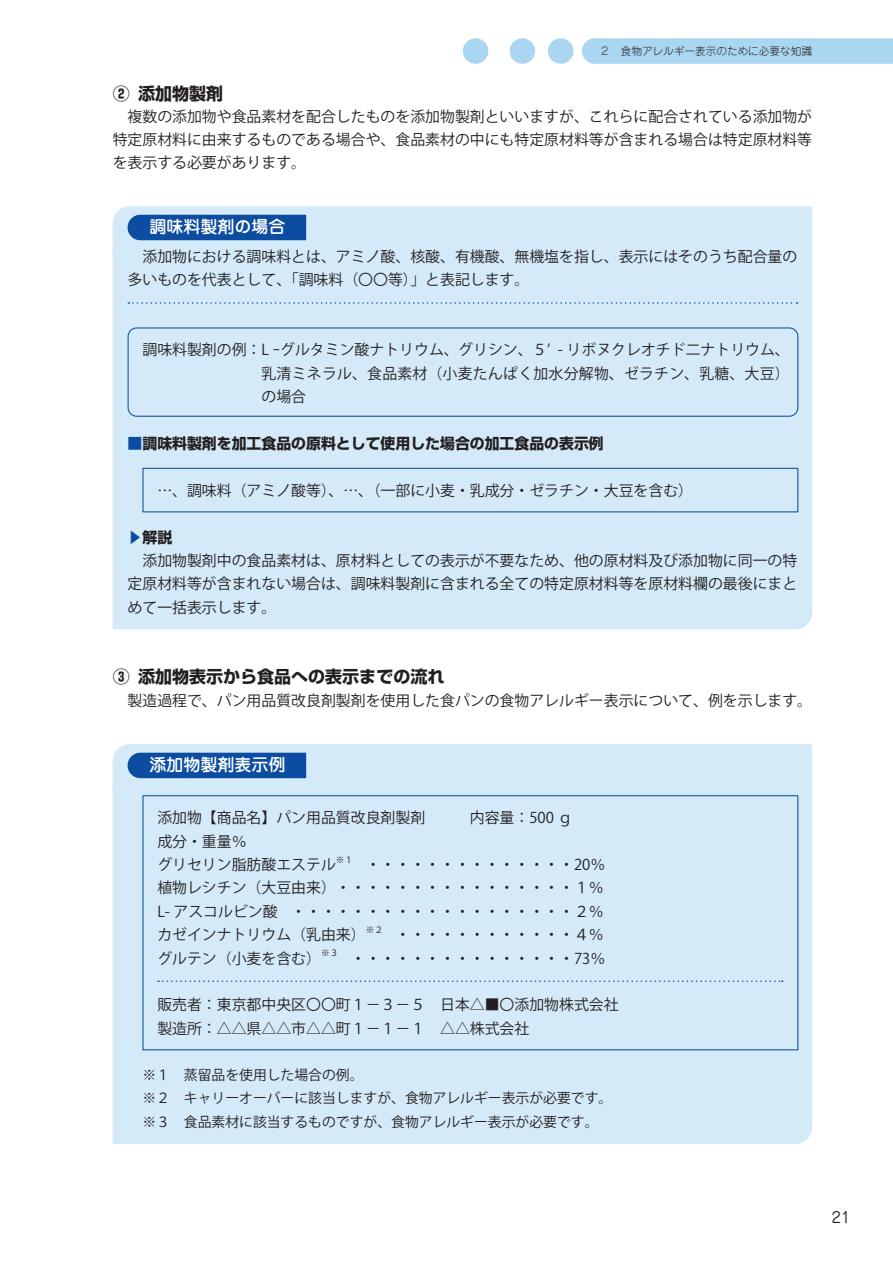
<style>
.page{position:relative;width:893px;height:1263px;background:#fff}
.page>*{position:absolute;margin:0;border:0;box-sizing:border-box;transform-origin:0 0}
.t1{font:700 16.95px "Shin Go Pro";color:#231f20}
.t2{font:500 16.95px "Jun 34 Pro";color:#fff}
.t3{font:14.85px/23.4px "Koz Go Pro";color:#231f20;text-align:justify}
.t4{font:700 14.85px "Shin Go Pro";color:#231f20}
.t5{font:14.85px "Jun 201 Pro";color:#231f20}
.t6{font:13.8px/23.4px "Koz Go Pro";color:#231f20}
.t7{font:300 10.65px "Jun 101 Pro";color:#231f20}
.t8{font:8.7px "Koz Go Pro";color:#231f20}
.s1{color:#0d4da1}
</style>
<div class="page">
<svg style="left:582px;top:38px;width:311px;height:26px;background:#acd7f2"></svg>
<div style="left:548px;top:38px;width:25px;height:26px;background:#aad6f2;border-radius:50%"></div>
<div style="left:510px;top:38px;width:25px;height:26px;background:#aad6f2;border-radius:50%"></div>
<div style="left:463px;top:38px;width:25px;height:26px;background:#aad6f2;border-radius:50%"></div>
<div style="left:113px;top:255px;width:699px;height:374px;background:#d4eaf8"></div>
<svg style="left:128px;top:302px;width:670px;height:2px"></svg>
<div style="left:113px;top:793px;width:699px;height:351px;background:#d4eaf8"></div>
<svg style="left:158px;top:980px;width:625px;height:2px"></svg>
<svg style="left:113px;top:206px;width:699px;height:49px;background:#bad5ec"></svg>
<div style="left:128px;top:327px;width:670px;height:90px;border:1px solid #0d4da1;border-radius:9px"></div>
<div style="left:142px;top:468px;width:656px;height:44px;border:1px solid #0d4da1"></div>
<svg style="left:113px;top:744px;width:699px;height:49px;background:#bad5ec"></svg>
<div style="left:142px;top:795px;width:656px;height:255px;border:1px solid #0d4da1"></div>
<p class="t7" style="left:599px;top:43px;width:214px">２　食物アレルギー表示のために必要な知識</p>
<p class="t1" style="left:113px;top:80px;width:112px">② 添加物製剤</p>
<p class="t3" style="left:113px;top:105px;width:701px;text-indent:15px">複数の添加物や食品素材を配合したものを添加物製剤といいますが、これらに配合されている添加物が特定原材料に由来するものである場合や、食品素材の中にも特定原材料等が含まれる場合は特定原材料等を表示する必要があります。</p>
<p class="t2" style="left:150px;top:213px;width:138px">調味料製剤の場合</p>
<p class="t3" style="left:128px;top:245px;width:671px;text-indent:15px">添加物における調味料とは、アミノ酸、核酸、有機酸、無機塩を指し、表示にはそのうち配合量の多いものを代表として、「調味料（〇〇等）」と表記します。</p>
<p class="t3" style="left:261px;top:339px;width:530px;text-indent:-119px">調味料製剤の例：L ｰグルタミン酸ナトリウム、グリシン、５’ - リボヌクレオチド二ナトリウム、乳清ミネラル、食品素材（小麦たんぱく加水分解物、ゼラチン、乳糖、大豆）の場合</p>
<p class="t4" style="left:128px;top:431px;width:478px"><span class="s1">■</span>調味料製剤を加工食品の原料として使用した場合の加工食品の表示例</p>
<p class="t3" style="left:157px;top:479px;width:537px">…、調味料（アミノ酸等）、…、（一部に小麦・乳成分・ゼラチン・大豆を含む）</p>
<p class="t4" style="left:128px;top:525px;width:46px"><span class="s1">▶</span>解説</p>
<p class="t3" style="left:128px;top:549px;width:671px;text-indent:15px">添加物製剤中の食品素材は、原材料としての表示が不要なため、他の原材料及び添加物に同一の特定原材料等が含まれない場合は、調味料製剤に含まれる全ての特定原材料等を原材料欄の最後にまとめて一括表示します。</p>
<p class="t1" style="left:113px;top:663px;width:333px">③ 添加物表示から食品への表示までの流れ</p>
<p class="t3" style="left:128px;top:689px;width:686px">製造過程で、パン用品質改良剤製剤を使用した食パンの食物アレルギー表示について、例を示します。</p>
<p class="t2" style="left:150px;top:751px;width:138px">添加物製剤表示例</p>
<p class="t3" style="left:157px;top:806px;width:279px">添加物【商品名】パン用品質改良剤製剤　　　</p>
<p class="t3" style="left:470px;top:806px;width:104px">内容量：500 ｇ</p>
<p class="t3" style="left:157px;top:830px;width:180px">成分・重量％<br>グリセリン脂肪酸エステル</p>
<p class="t8" style="left:336px;top:854px;width:19px">※１</p>
<p class="t3" style="left:157px;top:853px;width:449px;text-indent:208px">・・・・・・・・・・・・・・20％植物レシチン（大豆由来）・・・・・・・・・・・・・・・・１％L- アスコルビン酸 ・・・・・・・・・・・・・・・・・・・２％カゼインナトリウム（乳由来）</p>
<p class="t8" style="left:366px;top:924px;width:19px">※２</p>
<p class="t3" style="left:395px;top:923px;width:210px">・・・・・・・・・・・・４％</p>
<p class="t3" style="left:157px;top:947px;width:165px">グルテン（小麦を含む）</p>
<p class="t8" style="left:321px;top:947px;width:19px">※３</p>
<p class="t3" style="left:351px;top:947px;width:256px">・・・・・・・・・・・・・・・73％</p>
<p class="t3" style="left:157px;top:993px;width:463px">販売者：東京都中央区〇〇町１－３－５ 日本△■〇添加物株式会社製造所：△△県△△市△△町１－１－１ △△株式会社</p>
<p class="t6" style="left:142px;top:1064px;width:471px">※１ 蒸留品を使用した場合の例。<br>※２ キャリーオーバーに該当しますが、食物アレルギー表示が必要です。※３ 食品素材に該当するものですが、食物アレルギー表示が必要です。</p>
<p class="t5" style="left:832px;top:1205px;width:20px">21</p>
</div>
